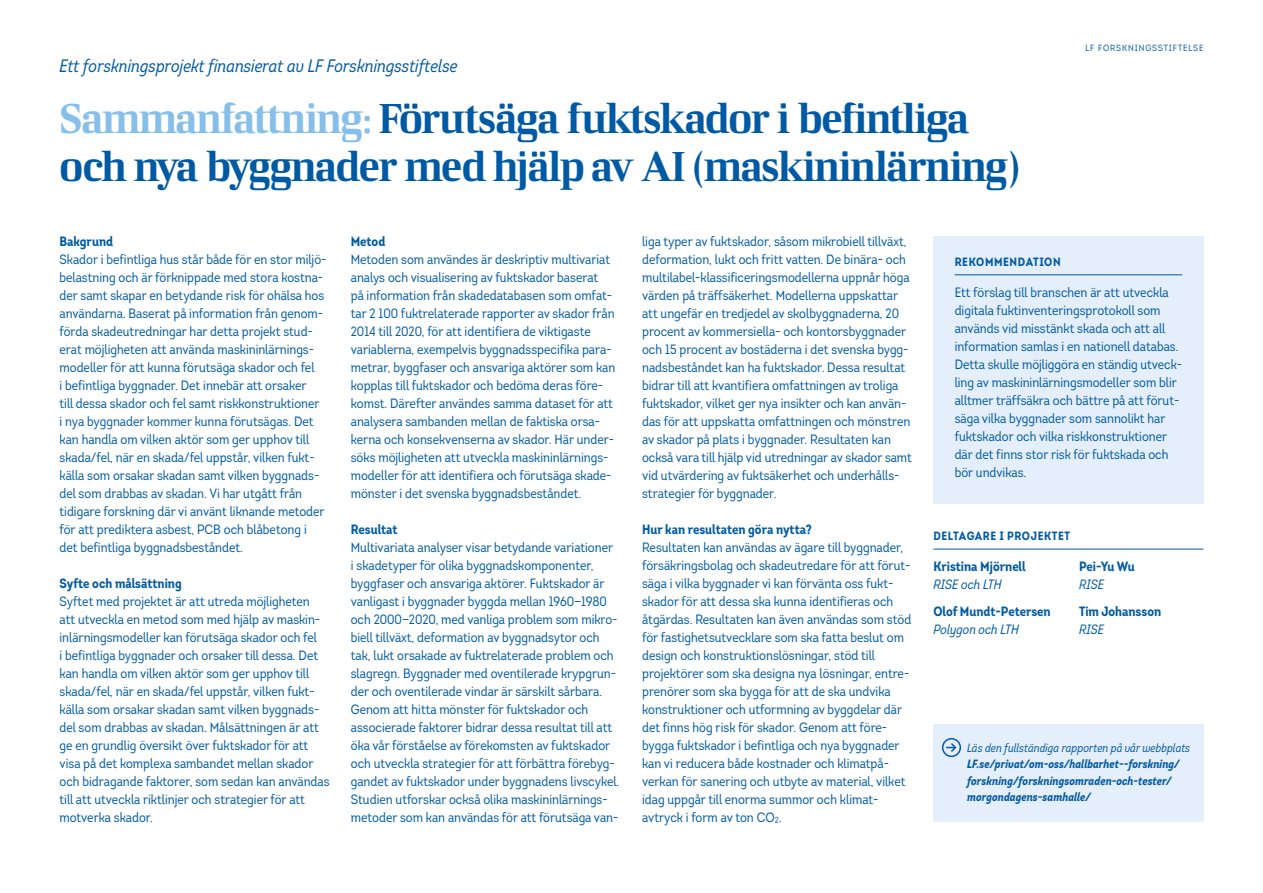
<style>
.page{position:relative;width:1263px;height:893px;background:#fff}
.page>*{position:absolute;margin:0;border:0;box-sizing:border-box;transform-origin:0 0}
.t1{font:42px/48px "LF Rubrik 2";letter-spacing:-.045em;color:#005aa3}
.t2{font:italic 18px "Intro Cond";color:#005aa3}
._23__Brödtext{font:13.5px/18px "Intro Cond";color:#005aa3}
._23__Mellanrubrik_1{font:700 13.5px "Intro Cond";color:#005aa3}
._23__Brödtext-2{font:700 13.5px "Intro Cond";color:#005aa3}
._23__Brödtext-3{font:italic 13.5px "Intro Cond";color:#005aa3}
._21__Faktaruta_brödtext{font:italic 700 12px/16.5px "Intro Cond";color:#005aa3}
._23__Faktaruta_överrubrik{font:700 12px "Intro Cond";letter-spacing:.05em;color:#005aa3}
.t3{font:9px "Intro Cond";letter-spacing:.1em;color:#005aa3}
.s1{color:#86bfe9}
.s2{font-size:8.7px}
.s3{font-weight:400}
</style>
<div class="page">
<hr style="left:933px;top:549px;width:270px;height:1px;background:#005aa3">
<div style="left:933px;top:236px;width:270px;height:268px;background:#e5effb"></div>
<hr style="left:955px;top:275px;width:227px;height:1px;background:#005aa3">
<div style="left:933px;top:724px;width:270px;height:98px;background:#e5effb"></div>
<div style="left:942px;top:738px;width:19px;height:19px;border:2px solid #005ca9;border-radius:50%"></div>
<svg style="left:946px;top:741px;width:11px;height:13px"></svg>
<p class="t2" style="left:60px;top:55px;width:400px">Ett forskningsprojekt finansierat av LF Forskningsstiftelse</p>
<p class="t1" style="left:60px;top:93px;width:961px"><span class="s1">Sammanfattning:</span> Förutsäga fuktskador i befintliga och nya byggnader med hjälp av AI (maskininlärning)</p>
<p class="t3" style="left:1085px;top:42px;width:119px">LF FORSKNINGSSTIFTELSE</p>
<h5 class="_23__Mellanrubrik_1" style="left:60px;top:233px;width:55px">Bakgrund</h5>
<p class="_23__Brödtext" style="left:60px;top:250px;width:268px">Skador i befintliga hus står både för en stor miljö&shy;belastning och är förknippade med stora kostna&shy;der samt skapar en betydande risk för ohälsa hos användarna. Baserat på information från genom&shy;förda skadeutredningar har detta projekt stud&shy;erat möjligheten att använda maskininlärnings&shy;modeller för att kunna förutsäga skador och fel<br>i befintliga byggnader. Det innebär att orsaker<br>till dessa skador och fel samt riskkonstruktioner<br>i nya byggnader kommer kunna förutsägas. Det kan handla om vilken aktör som ger upphov till skada/fel, när en skada/fel uppstår, vilken fukt&shy;källa som orsakar skadan samt vilken byggnads&shy;del som drabbas av skadan. Vi har utgått från tidigare forskning där vi använt liknande metoder för att prediktera asbest, PCB och blåbetong i det befintliga byggnadsbeståndet.</p>
<h5 class="_23__Mellanrubrik_1" style="left:60px;top:575px;width:124px">Syfte och målsättning</h5>
<p class="_23__Brödtext" style="left:60px;top:592px;width:271px">Syftet med projektet är att utreda möjligheten<br>att utveckla en metod som med hjälp av maskin&shy;inlärningsmodeller kan förutsäga skador och fel<br>i befintliga byggnader och orsaker till dessa. Det kan handla om vilken aktör som ger upphov till skada/fel, när en skada/fel uppstår, vilken fukt&shy;källa som orsakar skadan samt vilken byggnads&shy;del som drabbas av skadan. Målsättningen är att ge en grundlig översikt över fuktskador för att visa på det komplexa sambandet mellan skador och bidragande faktorer, som sedan kan användas till att utveckla riktlinjer och strategier för att motverka skador.</p>
<h5 class="_23__Mellanrubrik_1" style="left:351px;top:233px;width:36px">Metod</h5>
<p class="_23__Brödtext" style="left:351px;top:250px;width:266px">Metoden som användes är deskriptiv multivariat analys och visualisering av fuktskador baserat<br>på information från skadedatabasen som omfat&shy;tar 2 100 fuktrelaterade rapporter av skador från 2014 till 2020, för att identifiera de viktigaste variablerna, exempelvis byggnadsspecifika para&shy;metrar, byggfaser och ansvariga aktörer som kan kopplas till fuktskador och bedöma deras före&shy;komst. Därefter användes samma dataset för att analysera sambanden mellan de faktiska orsa&shy;kerna och konsekvenserna av skador. Här under&shy;söks möjligheten att utveckla maskininlärnings&shy;modeller för att identifiera och förutsäga skade&shy;mönster i det svenska byggnadsbeståndet.</p>
<h5 class="_23__Mellanrubrik_1" style="left:351px;top:521px;width:48px">Resultat</h5>
<p class="_23__Brödtext" style="left:351px;top:538px;width:270px">Multivariata analyser visar betydande variationer<br>i skadetyper för olika byggnadskomponenter, byggfaser och ansvariga aktörer. Fuktskador är vanligast i byggnader byggda mellan 1960—1980 och 2000—2020, med vanliga problem som mikro&shy;biell tillväxt, deformation av byggnadsytor och tak, lukt orsakade av fuktrelaterade problem och slagregn. Byggnader med oventilerade krypgrun&shy;der och oventilerade vindar är särskilt sårbara.<br>Genom att hitta mönster för fuktskador och associerade faktorer bidrar dessa resultat till att öka vår förståelse av förekomsten av fuktskador och utveckla strategier för att förbättra förebyg&shy;gandet av fuktskador under byggnadens livscykel.<br>Studien utforskar också olika maskininlärnings&shy;metoder som kan användas för att förutsäga van-</p>
<p class="_23__Brödtext" style="left:642px;top:232px;width:271px">liga typer av fuktskador, såsom mikrobiell tillväxt, deformation, lukt och fritt vatten. De binära- och multilabel-klassificeringsmodellerna uppnår höga värden på träffsäkerhet. Modellerna uppskattar att ungefär en tredjedel av skolbyggnaderna, 20 procent av kommersiella- och kontorsbyggnader och 15 procent av bostäderna i det svenska bygg&shy;nadsbeståndet kan ha fuktskador. Dessa resultat bidrar till att kvantifiera omfattningen av troliga fuktskador, vilket ger nya insikter och kan använ&shy;das för att uppskatta omfattningen och mönstren av skador på plats i byggnader. Resultaten kan också vara till hjälp vid utredningar av skador samt vid utvärdering av fuktsäkerhet och underhålls&shy;strategier för byggnader.</p>
<h5 class="_23__Mellanrubrik_1" style="left:642px;top:521px;width:171px">Hur kan resultaten göra nytta?</h5>
<p class="_23__Brödtext" style="left:642px;top:538px;width:271px">Resultaten kan användas av ägare till byggnader, försäkringsbolag och skadeutredare för att förut&shy;säga i vilka byggnader vi kan förvänta oss fukt&shy;skador för att dessa ska kunna identifieras och åtgärdas. Resultaten kan även användas som stöd för fastighetsutvecklare som ska fatta beslut om design och konstruktionslösningar, stöd till projektörer som ska designa nya lösningar, entre&shy;prenörer som ska bygga för att de ska undvika konstruktioner och utformning av byggdelar där det finns hög risk för skador. Genom att före&shy;bygga fuktskador i befintliga och nya byggnader kan vi reducera både kostnader och klimatpå&shy;verkan för sanering och utbyte av material, vilket idag uppgår till enorma summor och klimat&shy;avtryck i form av ton CO<span class="s2">2</span>.</p>
<h6 class="_23__Faktaruta_överrubrik" style="left:955px;top:254px;width:107px">REKOMMENDATION</h6>
<p class="_23__Brödtext" style="left:955px;top:283px;width:229px">Ett förslag till branschen är att utveckla digitala fuktinventeringsprotokoll som används vid misstänkt skada och att all information samlas i en nationell databas.<br>Detta skulle möjliggöra en ständig utveck&shy;ling av maskininlärningsmodeller som blir alltmer träffsäkra och bättre på att förut&shy;säga vilka byggnader som sannolikt har fuktskador och vilka riskkonstruktioner där det finns stor risk för fuktskada och bör undvikas.</p>
<h6 class="_23__Faktaruta_överrubrik" style="left:933px;top:528px;width:138px">DELTAGARE I PROJEKTET</h6>
<p class="_23__Brödtext-2" style="left:933px;top:558px;width:94px">Kristina Mjörnell</p>
<p class="_23__Brödtext-3" style="left:933px;top:576px;width:70px">RISE och LTH</p>
<p class="_23__Brödtext-2" style="left:933px;top:603px;width:119px">Olof Mundt-Petersen</p>
<p class="_23__Brödtext-3" style="left:933px;top:621px;width:87px">Polygon och LTH</p>
<p class="_23__Brödtext-2" style="left:1079px;top:558px;width:57px">Pei-Yu Wu</p>
<p class="_23__Brödtext-3" style="left:1079px;top:576px;width:27px">RISE</p>
<p class="_23__Brödtext-2" style="left:1079px;top:603px;width:84px">Tim Johansson</p>
<p class="_23__Brödtext-3" style="left:1079px;top:621px;width:27px">RISE</p>
<p class="_21__Faktaruta_brödtext" style="left:967px;top:739px;width:225px"><span class="s3">Läs den fullständiga rapporten på vår webbplats </span>LF.se/privat/om-oss/hallbarhet--forskning/ forskning/forskningsomraden-och-tester/ morgondagens-samhalle/</p>
</div>
